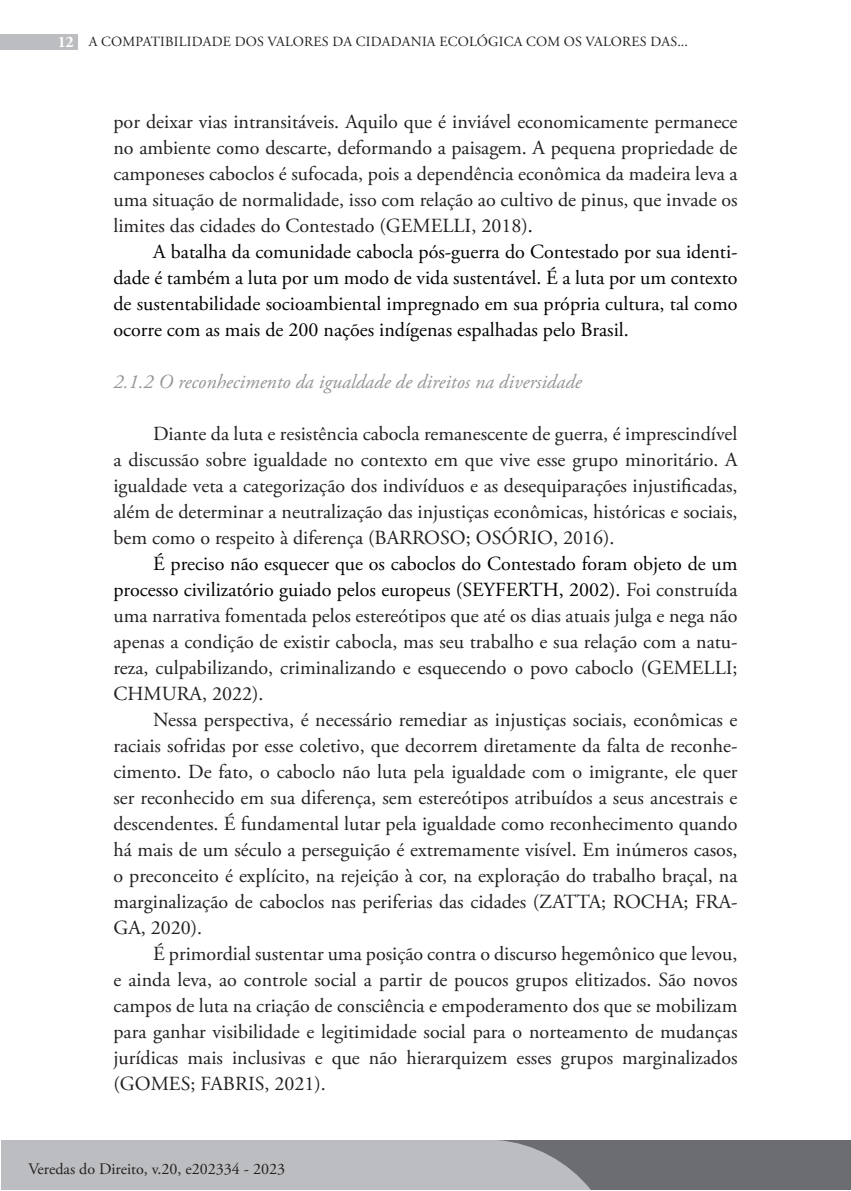
<style>
.page{position:relative;width:851px;height:1191px;background:#fff}
.page>*{position:absolute;margin:0;border:0;box-sizing:border-box;transform-origin:0 0}
.t1{font:20px/26px "Adobe Garamond Pro";color:#231f20;text-align:justify}
.t2{font:20px/26px "Adobe Garamond Pro";color:#000003;text-align:justify}
.t3{font:italic 20px "Adobe Garamond Pro";color:#939598}
.t4{font:16px "Adobe Garamond Pro";color:#231f20}
.t5{font:14px "Adobe Garamond Pro";letter-spacing:.015em;color:#231f20}
.s1{font-weight:700;font-size:16px;color:#fff}
.s2{color:#000003}
.s3{color:#000001}
</style>
<div class="page">
<div style="left:1px;top:1140px;width:849px;height:50px;background:#6c6d70"></div>
<div style="left:0;top:34px;width:77px;height:16px;background:#bcbdc0"></div>
<div style="left:1px;top:1140px;width:590px;height:50px;background:#bcbdc0"></div>
<p class="t5" style="left:59px;top:34px;width:630px"><span class="s1">12</span> A COMPATIBILIDADE DOS VALORES DA CIDADANIA ECOLÓGICA COM OS VALORES DAS...</p>
<p class="t1" style="left:113px;top:109px;width:625px">por deixar vias intransitáveis. Aquilo que é inviável economicamente permanece no ambiente como descarte, deformando a paisagem. A pequena propriedade de camponeses caboclos é sufocada, pois a dependência econômica da madeira leva a uma situação de normalidade, isso com relação ao cultivo de pinus, que invade os limites das cidades do Contestado (GEMELLI, 2018)<span class="s2">.</span></p>
<p class="t2" style="left:113px;top:239px;width:625px;text-indent:40px">A batalha da comunidade cabocla pós-guerra do Contestado por sua identi&shy;dade é também a luta por um modo de vida sustentável. É a luta por um contexto de sustentabilidade socioambiental impregnado em sua própria cultura, tal como ocorre com as mais de 200 nações indígenas espalhadas pelo Brasil.</p>
<p class="t3" style="left:113px;top:370px;width:469px">2.1.2 O reconhecimento da igualdade de direitos na diversidade</p>
<p class="t1" style="left:113px;top:421px;width:625px;text-indent:40px">Diante da luta e resistência cabocla remanescente de guerra, é imprescindível a discussão sobre igualdade no contexto em que vive esse grupo minoritário. A igualdade veta a categorização dos indivíduos e as desequiparações injustificadas, além de determinar a neutralização das injustiças econômicas, históricas e sociais, bem como o respeito à diferença (BARROSO; OSÓRIO, 2016).</p>
<p class="t1" style="left:113px;top:551px;width:625px;text-indent:40px"><span class="s3">É preciso não esquecer que os caboclos do Contestado foram objeto de um processo civilizatório guiado pelos europeus (SEYFERTH, 2002).</span> Foi construída uma narrativa fomentada pelos estereótipos que até os dias atuais julga e nega não apenas a condição de existir cabocla, mas seu trabalho e sua relação com a natu&shy;reza, culpabilizando, criminalizando e esquecendo o povo caboclo (GEMELLI; CHMURA, 2022).</p>
<p class="t1" style="left:113px;top:707px;width:625px;text-indent:40px">Nessa perspectiva, é necessário remediar as injustiças sociais, econômicas e raciais sofridas por esse coletivo, que decorrem diretamente da falta de reconhe&shy;cimento. De fato, o caboclo não luta pela igualdade com o imigrante, ele quer ser reconhecido em sua diferença, sem estereótipos atribuídos a seus ancestrais e descendentes. É fundamental lutar pela igualdade como reconhecimento quando há mais de um século a perseguição é extremamente visível. Em inúmeros casos, o preconceito é explícito, na rejeição à cor, na exploração do trabalho braçal, na marginalização de caboclos nas periferias das cidades (ZATTA; ROCHA; FRA-GA, 2020).</p>
<p class="t1" style="left:113px;top:941px;width:625px;text-indent:40px">É primordial sustentar uma posição contra o discurso hegemônico que levou, e ainda leva, ao controle social a partir de poucos grupos elitizados. São novos campos de luta na criação de consciência e empoderamento dos que se mobilizam para ganhar visibilidade e legitimidade social para o norteamento de mudanças jurídicas mais inclusivas e que não hierarquizem esses grupos marginalizados (GOMES; FABRIS, 2021).</p>
<p class="t4" style="left:28px;top:1159px;width:258px">Veredas do Direito, v.20, e202334 - 2023</p>
</div>
